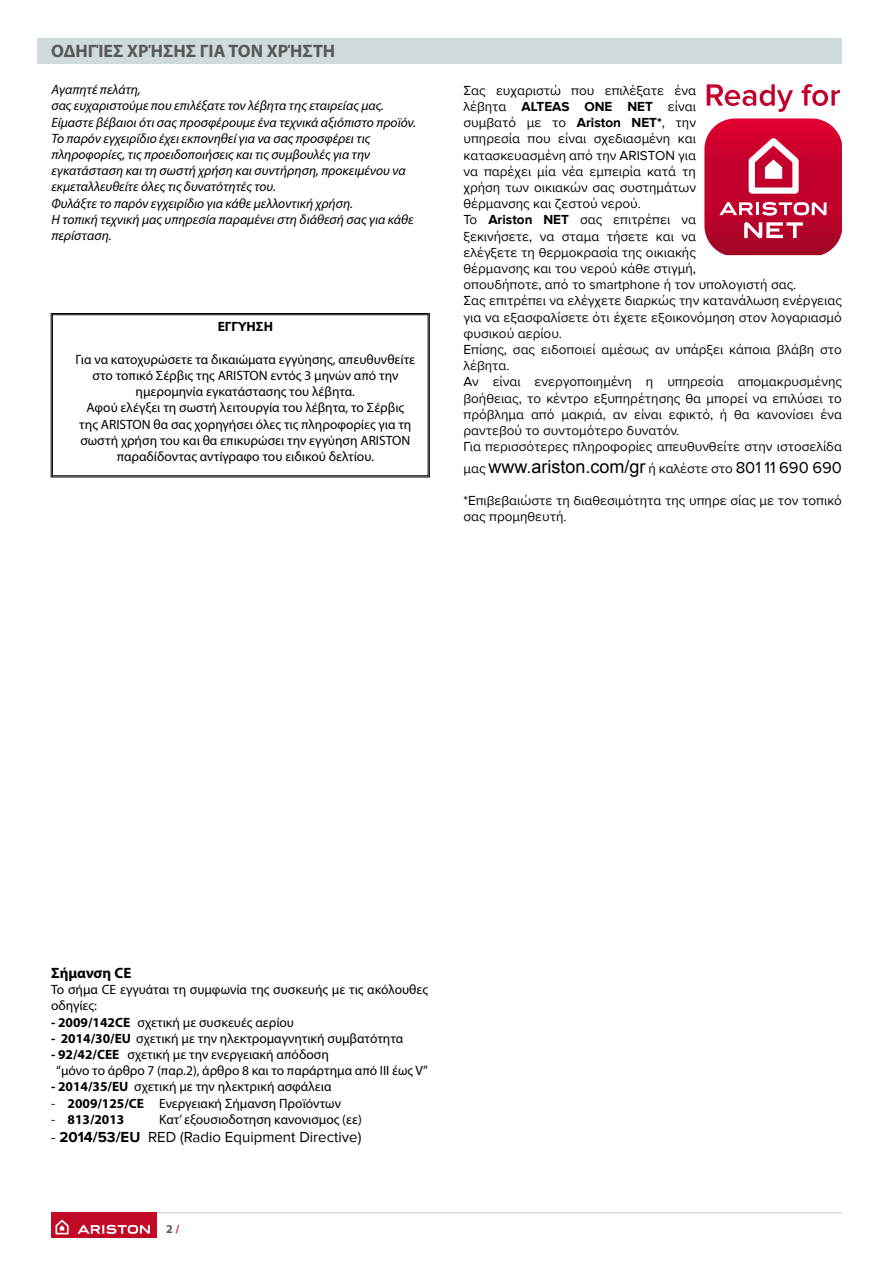
<style>
.page{position:relative;width:893px;height:1263px;background:#fff}
.page>*{position:absolute;margin:0;border:0;box-sizing:border-box;transform-origin:0 0}
.t1{font:18px "Arial";color:#000}
.t2{font:700 18px "Myriad Pro";color:#58585a}
.t3{font:15px "Proxima Nova";color:#000}
.t4{font:700 15px "Myriad Pro";color:#000}
.t5{font:13.5px/16.2px "Proxima Nova";color:#000}
.t6{font:13.5px/16.2px "Myriad Pro";color:#000}
.t7{font:italic 13.5px/16.2px "Myriad Pro";color:#000}
.t8{font:700 13.5px "Myriad Pro";color:#000}
.t9{font:700 12px "Myriad Pro";color:#58585a}
.s1{font-weight:700}
.s2{font-family:"Proxima Nova";font-size:13.5px}
.s3{font-family:"Proxima Nova";font-size:16.5px}
.s4{font-weight:400}
.s5{color:#d43345}
</style>
<div class="page">
<hr style="left:51px;top:1212px;width:791px;height:1px;background:#cfdadc">
<div style="left:51px;top:1212px;width:106px;height:26px;background:#c20a26"></div>
<svg style="left:56px;top:1220px;width:13px;height:14px"></svg>
<svg style="left:77px;top:1225px;width:73px;height:9px"></svg>
<div style="left:38px;top:38px;width:804px;height:26px;background:#cfdadc"></div>
<svg style="left:51px;top:313px;width:379px;height:164px"></svg>
<svg style="left:704px;top:118px;width:138px;height:137px;background:#cb2d4f"></svg>
<svg style="left:707px;top:84px;width:86px;height:28px"></svg>
<svg style="left:802px;top:84px;width:38px;height:22px"></svg>
<h1 class="t2" style="left:51px;top:41px;width:286px">ΟΔΗΓΊΕΣ ΧΡΉΣΗΣ ΓΙΑ ΤΟΝ ΧΡΉΣΤΗ</h1>
<p class="t7" style="left:51px;top:82px;width:366px">Αγαπητέ πελάτη,<br>σας ευχαριστούμε που επιλέξατε τον λέβητα της εταιρείας μας.<br>Είμαστε βέβαιοι ότι σας προσφέρουμε ένα τεχνικά αξιόπιστο προϊόν.<br>Το παρόν εγχειρίδιο έχει εκπονηθεί για να σας προσφέρει τις πληροφορίες, τις προειδοποιήσεις και τις συμβουλές για την εγκατάσταση και τη σωστή χρήση και συντήρηση, προκειμένου να εκμεταλλευθείτε όλες τις δυνατότητές του.<br>Φυλάξτε το παρόν εγχειρίδιο για κάθε μελλοντική χρήση.<br>Η τοπική τεχνική μας υπηρεσία παραμένει στη διάθεσή σας για κάθε περίσταση.</p>
<p class="t8" style="left:218px;top:319px;width:57px">ΕΓΓΥΗΣΗ</p>
<p class="t6" style="left:75px;top:351px;width:341px;text-align:center">Για να κατοχυρώσετε τα δικαιώματα εγγύησης, απευθυνθείτε στο τοπικό Σέρβις της ARISTON εντός 3 μηνών από την ημερομηνία εγκατάστασης του λέβητα.<br>Αφού ελέγξει τη σωστή λειτουργία του λέβητα, το Σέρβις της ARISTON θα σας χορηγήσει όλες τις πληροφορίες για τη σωστή χρήση του και θα επικυρώσει την εγγύηση ARISTON παραδίδοντας αντίγραφο του ειδικού δελτίου.</p>
<p class="t5" style="left:463px;top:82px;width:380px">Σας ευχαριστώ που επιλέξατε ένα<br>λέβητα <span class="s1">ALTEAS ONE NET</span> είναι<br>συμβατό με το <span class="s1">Ariston NET*</span>, την<br>υπηρεσία που είναι σχεδιασμένη και<br>κατασκευασμένη από την ARISTON για<br>να παρέχει μία νέα εμπειρία κατά τη<br>χρήση των οικιακών σας συστημάτων<br>θέρμανσης και ζεστού νερού.<br>Το <span class="s1">Ariston NET</span> σας επιτρέπει να<br>ξεκινήσετε, να σταμα τήσετε και να<br>ελέγξετε τη θερμοκρασία της οικιακής<br>θέρμανσης και του νερού κάθε στιγμή,<br>οπουδήποτε, από το smartphone ή τον υπολογιστή σας.<br>Σας επιτρέπει να ελέγχετε διαρκώς την κατανάλωση ενέργειας για να εξασφαλίσετε ότι έχετε εξοικονόμηση στον λογαριασμό φυσικού αερίου.<br>Επίσης, σας ειδοποιεί αμέσως αν υπάρξει κάποια βλάβη στο λέβητα.<br>Αν είναι ενεργοποιημένη η υπηρεσία απομακρυσμένης βοήθειας, το κέντρο εξυπηρέτησης θα μπορεί να επιλύσει το πρόβλημα από μακριά, αν είναι εφικτό, ή θα κανονίσει ένα ραντεβού το συντομότερο δυνατόν.<br>Για περισσότερες πληροφορίες απευθυνθείτε στην ιστοσελίδα</p>
<h1 class="t1" style="left:463px;top:455px;width:380px"><span class="s2">μας</span> www.ariston.com/gr <span class="s2">ή καλέστε στο</span> <span class="s3">801 11 690 690</span></h1>
<p class="t5" style="left:463px;top:493px;width:380px">*Επιβεβαιώστε τη διαθεσιμότητα της υπηρε σίας με τον τοπικό σας προμηθευτή.</p>
<p class="t4" style="left:51px;top:964px;width:82px">Σήμανση CE</p>
<p class="t6" style="left:51px;top:982px;width:378px">Το σήμα CE εγγυάται τη συμφωνία της συσκευής με τις ακόλουθες οδηγίες:</p>
<p class="t6" style="left:51px;top:1014px;width:245px"><span class="s1">- 2009/142CE</span> σχετική με συσκευές αερίου</p>
<p class="t6" style="left:51px;top:1030px;width:354px"><span class="s1">- 2014/30/EU</span> σχετική με την ηλεκτρομαγνητική συμβατότητα</p>
<p class="t6" style="left:56px;top:1047px;width:373px;text-indent:-5px"><span class="s1">- 92/42/CEE</span> σχετική με την ενεργειακή απόδοση<br>“μόνο το άρθρο 7 (παρ.2), άρθρο 8 και το παράρτημα από III έως V”</p>
<p class="t6" style="left:51px;top:1079px;width:282px"><span class="s1">- 2014/35/EU</span> σχετική με την ηλεκτρική ασφάλεια</p>
<p class="t6" style="left:51px;top:1095px;width:291px">- <span class="s1">2009/125/CE</span> Ενεργειακή Σήμανση Προϊόντων</p>
<p class="t8" style="left:51px;top:1112px;width:75px"><span class="s4">-</span> 813/2013</p>
<p class="t6" style="left:159px;top:1111px;width:204px">Κατ’ εξουσιοδοτηση κανονισμος (εε)</p>
<p class="t3" style="left:51px;top:1128px;width:312px">- <span class="s1">2014/53/EU</span> RED (Radio Equipment Directive)</p>
<p class="t9" style="left:166px;top:1222px;width:15px">2<span class="s5">/</span></p>
</div>
